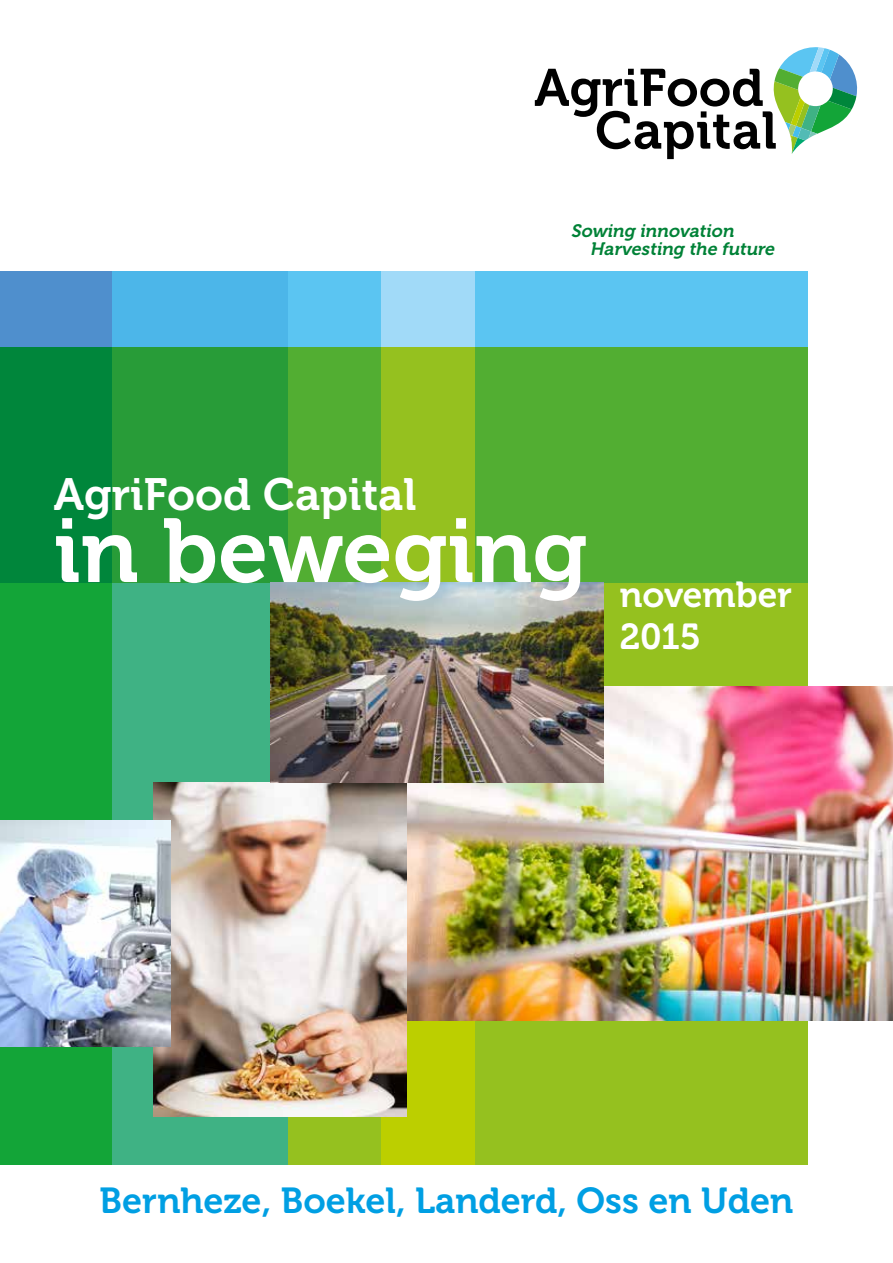
<style>
.page{position:relative;width:893px;height:1263px;background:#fff}
.page>*{position:absolute;margin:0;border:0;box-sizing:border-box;transform-origin:0 0}
.t1{font:90px "Museo 700";color:#fff}
.t2{font:45px "Museo 700";color:#fff}
.t3{font:36px "Museo 700";color:#009fe3}
.t4{font:36px/42px "Museo 700";letter-spacing:-.005em;color:#fff}
.t5{font:italic 18px/18px "Museo 700";color:#008237}
</style>
<div class="page">
<div style="left:0;top:582px;width:112px;height:582px;background:#13a538"></div>
<div style="left:474px;top:582px;width:334px;height:582px;background:#95c11f"></div>
<div style="left:288px;top:582px;width:93px;height:582px;background:#95c11f"></div>
<div style="left:474px;top:271px;width:334px;height:76px;background:#5bc5f2"></div>
<div style="left:288px;top:271px;width:93px;height:76px;background:#5bc5f2"></div>
<div style="left:0;top:271px;width:112px;height:76px;background:#4f8fcd"></div>
<div style="left:474px;top:347px;width:334px;height:235px;background:#52ae32"></div>
<div style="left:0;top:347px;width:112px;height:235px;background:#00863b"></div>
<div style="left:381px;top:582px;width:93px;height:582px;background:#bccf00"></div>
<div style="left:381px;top:271px;width:93px;height:76px;background:#a1daf8"></div>
<div style="left:112px;top:582px;width:176px;height:582px;background:#3fb284"></div>
<div style="left:112px;top:271px;width:176px;height:76px;background:#4cb6e9"></div>
<div style="left:381px;top:347px;width:93px;height:235px;background:#95c11f"></div>
<div style="left:288px;top:347px;width:93px;height:235px;background:#52ae32"></div>
<div style="left:112px;top:347px;width:176px;height:235px;background:#289c38"></div>
<svg style="left:535px;top:47px;width:323px;height:112px"></svg>
<img style="left:406px;top:686px;width:487px;height:334px">
<img style="left:153px;top:782px;width:253px;height:334px">
<img style="left:0;top:821px;width:171px;height:225px">
<img style="left:270px;top:583px;width:334px;height:199px">
<p class="t5" style="left:590px;top:222px;width:190px;text-indent:-19px">Sowing innovation<br>Harvesting the future</p>
<h2 class="t2" style="left:54px;top:469px;width:364px">AgriFood Capital</h2>
<h1 class="t1" style="left:54px;top:501px;width:535px">in beweging</h1>
<h3 class="t4" style="left:620px;top:574px;width:174px">november<br>2015</h3>
<h3 class="t3" style="left:100px;top:1181px;width:695px">Bernheze, Boekel, Landerd, Oss en Uden</h3>
</div>
